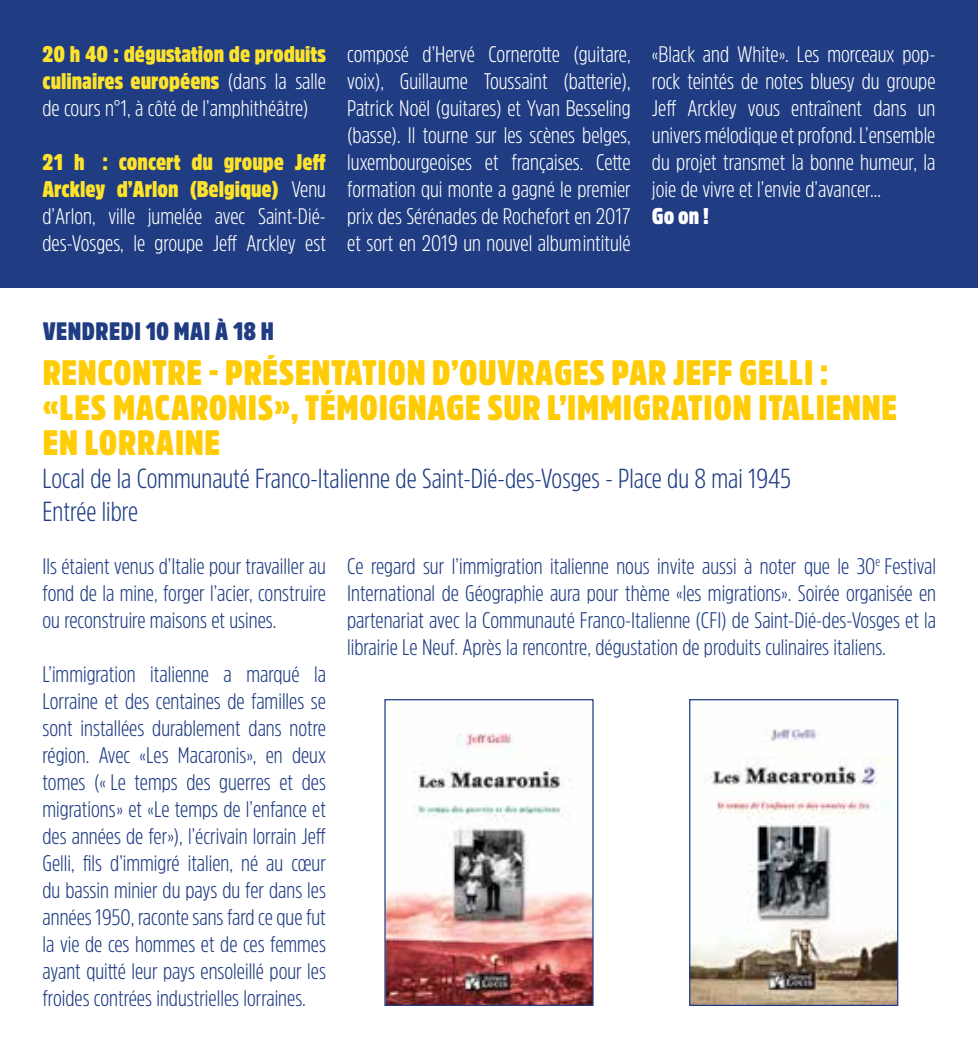
<style>
.page{position:relative;width:978px;height:1049px;background:#fff}
.page>*{position:absolute;margin:0;border:0;box-sizing:border-box;transform-origin:0 0}
.t1{font:900 35px/35px "Amsi Pro Cond";letter-spacing:.02em;color:#ffcc05}
.t2{font:300 27.5px/33px "Amsi Pro Cond";color:#203d83}
.t3{font:900 25px "Amsi Pro Cond";letter-spacing:.02em;color:#203d83}
.t4{font:300 22.5px/27px "Amsi Pro Cond";color:#203d83;text-align:justify}
.t5{font:300 22.5px/27px "Amsi Pro Cond";color:#fff;text-align:justify}
.t6{font:900 22.5px/27px "Amsi Pro Cond";color:#fee32c;text-align:justify}
.t7{font:900 22.5px "Amsi Pro Cond";color:#fff}
.s1{font-weight:300;color:#fff}
.s2{font-weight:900;color:#fee32c}
</style>
<div class="page">
<div style="left:0;top:0;width:978px;height:287px;background:#203d83"></div>
<img style="left:691px;top:729px;width:205px;height:275px">
<div style="left:689px;top:699px;width:209px;height:307px;border:1px solid #203d83"></div>
<img style="left:386px;top:733px;width:206px;height:271px">
<div style="left:384px;top:699px;width:210px;height:307px;border:1px solid #203d83"></div>
<p class="t6" style="left:43px;top:40px;width:285px">20 h 40 : dégustation de produits culinaires européens <span class="s1">(dans la salle de cours n°1, à côté de l’amphithéâtre)</span></p>
<p class="t5" style="left:43px;top:148px;width:285px"><span class="s2">21 h : concert du groupe Jeff Arckley d’Arlon (Belgique)</span> Venu d’Arlon, ville jumelée avec Saint-Dié&shy;des-Vosges, le groupe Jeff Arckley est</p>
<p class="t5" style="left:347px;top:40px;width:285px">composé d’Hervé Cornerotte (guitare, voix), Guillaume Toussaint (batterie), Patrick Noël (guitares) et Yvan Besseling (basse). Il tourne sur les scènes belges, luxembourgeoises et françaises. Cette formation qui monte a gagné le premier prix des Sérénades de Rochefort en 2017 et sort en 2019 un nouvel album intitulé</p>
<p class="t5" style="left:652px;top:40px;width:285px">«Black and White». Les morceaux pop&shy;rock teintés de notes bluesy du groupe Jeff Arckley vous entraînent dans un univers mélodique et profond. L’ensemble du projet transmet la bonne humeur, la joie de vivre et l’envie d’avancer...</p>
<p class="t7" style="left:652px;top:200px;width:58px">Go on !</p>
<p class="t3" style="left:43px;top:314px;width:233px">VENDREDI 10 MAI À 18 H</p>
<h1 class="t1" style="left:43px;top:355px;width:856px">RENCONTRE - PRÉSENTATION D’OUVRAGES PAR JEFF GELLI : «LES MACARONIS», TÉMOIGNAGE SUR L’IMMIGRATION ITALIENNE<br>EN LORRAINE</h1>
<p class="t2" style="left:43px;top:461px;width:750px">Local de la Communauté Franco-Italienne de Saint-Dié-des-Vosges - Place du 8 mai 1945<br>Entrée libre</p>
<p class="t4" style="left:43px;top:552px;width:285px">Ils étaient venus d’Italie pour travailler au fond de la mine, forger l’acier, construire ou reconstruire maisons et usines.</p>
<p class="t4" style="left:43px;top:660px;width:285px">L’immigration italienne a marqué la Lorraine et des centaines de familles se sont installées durablement dans notre région. Avec «Les Macaronis», en deux tomes (« Le temps des guerres et des migrations » et «Le temps de l’enfance et des années de fer»), l’écrivain lorrain Jeff Gelli, fils d’immigré italien, né au cœur du bassin minier du pays du fer dans les années 1950, raconte sans fard ce que fut la vie de ces hommes et de ces femmes ayant quitté leur pays ensoleillé pour les froides contrées industrielles lorraines.</p>
<p class="t4" style="left:347px;top:552px;width:590px">Ce regard sur l’immigration italienne nous invite aussi à noter que le 30<sup>e</sup> Festival International de Géographie aura pour thème «les migrations». Soirée organisée en partenariat avec la Communauté Franco-Italienne (CFI) de Saint-Dié-des-Vosges et la librairie Le Neuf. Après la rencontre, dégustation de produits culinaires italiens.</p>
</div>
